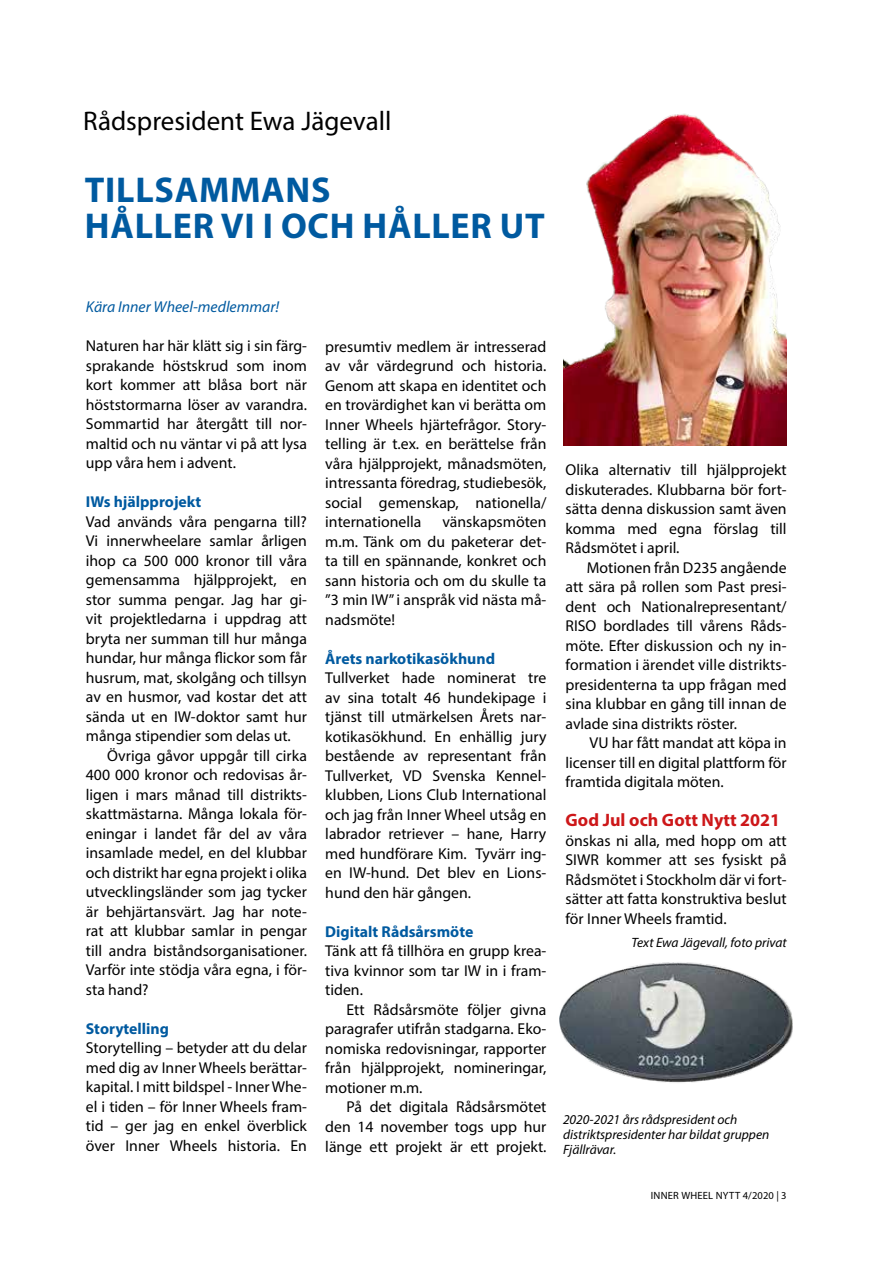
<style>
.page{position:relative;width:893px;height:1263px;background:#fff}
.page>*{position:absolute;margin:0;border:0;box-sizing:border-box;transform-origin:0 0}
.t1{font:700 36px/36px "Myriad Pro";letter-spacing:.02em;color:#005aa0}
.t2{font:27px "Myriad Pro";color:#000}
.t3{font:700 18px "Myriad Pro";color:#cd1719}
.t4{font:15.75px/19.5px "Myriad Pro";color:#000;text-align:justify}
.t5{font:700 15.75px "Myriad Pro";color:#005aa0}
.t6{font:italic 15.75px "Myriad Pro";color:#005aa0}
.t7{font:italic 13.5px/15px "Myriad Pro";color:#000}
.t8{font:10.5px "Myriad Pro";letter-spacing:.025em;color:#000}
</style>
<div class="page">
<img style="left:563px;top:113px;width:223px;height:332px">
<img style="left:560px;top:962px;width:233px;height:121px">
<h2 class="t2" style="left:83px;top:104px;width:310px">Rådspresident Ewa Jägevall</h2>
<h1 class="t1" style="left:85px;top:171px;width:462px">TILLSAMMANS<br>HÅLLER VI I OCH HÅLLER UT</h1>
<p class="t6" style="left:86px;top:297px;width:195px">Kära Inner Wheel-medlemmar!</p>
<p class="t4" style="left:86px;top:336px;width:223px">Naturen har här klätt sig i sin färg&shy;sprakande höstskrud som inom kort kommer att blåsa bort när höststormarna löser av varandra.<br>Sommartid har återgått till nor&shy;maltid och nu väntar vi på att lysa upp våra hem i advent.</p>
<p class="t5" style="left:86px;top:491px;width:117px">IWs hjälpprojekt</p>
<p class="t4" style="left:86px;top:511px;width:223px">Vad används våra pengarna till?<br>Vi innerwheelare samlar årligen ihop ca 500 000 kronor till våra gemensamma hjälpprojekt, en stor summa pengar. Jag har gi&shy;vit projektledarna i uppdrag att bryta ner summan till hur många hundar, hur många flickor som får husrum, mat, skolgång och tillsyn av en husmor, vad kostar det att sända ut en IW-doktor samt hur många stipendier som delas ut.</p>
<p class="t4" style="left:86px;top:745px;width:223px;text-indent:21px">Övriga gåvor uppgår till cirka 400 000 kronor och redovisas år&shy;ligen i mars månad till distrikts&shy;skattmästarna. Många lokala för&shy;eningar i landet får del av våra insamlade medel, en del klubbar och distrikt har egna projekt i olika utvecklingsländer som jag tycker är behjärtansvärt. Jag har note&shy;rat att klubbar samlar in pengar till andra biståndsorganisationer.<br>Varför inte stödja våra egna, i för&shy;sta hand?</p>
<p class="t5" style="left:86px;top:1018px;width:85px">Storytelling</p>
<p class="t4" style="left:86px;top:1038px;width:223px">Storytelling – betyder att du delar med dig av Inner Wheels berättar&shy;kapital. I mitt bildspel - Inner Whe&shy;el i tiden – för Inner Wheels fram&shy;tid – ger jag en enkel överblick över Inner Wheels historia. En</p>
<p class="t4" style="left:325px;top:337px;width:223px">presumtiv medlem är intresserad av vår värdegrund och historia.<br>Genom att skapa en identitet och en trovärdighet kan vi berätta om Inner Wheels hjärtefrågor. Story&shy;telling är t.ex. en berättelse från våra hjälpprojekt, månadsmöten, intressanta föredrag, studiebesök, social gemenskap, nationella/ internationella</p>
<p class="t4" style="left:325px;top:512px;width:223px;text-indent:117px">vänskapsmöten m.m. Tänk om du paketerar det&shy;ta till en spännande, konkret och sann historia och om du skulle ta ”3 min IW” i anspråk vid nästa må&shy;nadsmöte!</p>
<p class="t5" style="left:325px;top:648px;width:171px">Årets narkotikasökhund</p>
<p class="t4" style="left:325px;top:668px;width:223px">Tullverket hade nominerat tre av sina totalt 46 hundekipage i tjänst till utmärkelsen Årets nar&shy;kotikasökhund. En enhällig jury bestående av representant från Tullverket, VD Svenska Kennel&shy;klubben, Lions Club International och jag från Inner Wheel utsåg en labrador retriever – hane, Harry med hundförare Kim. Tyvärr ing&shy;en IW-hund. Det blev en Lions&shy;hund den här gången.</p>
<p class="t5" style="left:325px;top:921px;width:150px">Digitalt Rådsårsmöte</p>
<p class="t4" style="left:325px;top:941px;width:223px">Tänk att få tillhöra en grupp krea&shy;tiva kvinnor som tar IW in i fram&shy;tiden.</p>
<p class="t4" style="left:325px;top:1000px;width:223px;text-indent:21px">Ett Rådsårsmöte följer givna paragrafer utifrån stadgarna. Eko&shy;nomiska redovisningar, rapporter från hjälpprojekt, nomineringar, motioner m.m.</p>
<p class="t4" style="left:325px;top:1097px;width:223px;text-indent:21px">På det digitala Rådsårsmötet den 14 november togs upp hur länge ett projekt är ett projekt.</p>
<p class="t4" style="left:566px;top:460px;width:223px">Olika alternativ till hjälpprojekt diskuterades. Klubbarna bör fort&shy;sätta denna diskussion samt även komma med egna förslag till Rådsmötet i april.</p>
<p class="t4" style="left:566px;top:557px;width:223px;text-indent:21px">Motionen från D235 angående att sära på rollen som Past presi&shy;dent och Nationalrepresentant/ RISO bordlades till vårens Råds&shy;möte. Efter diskussion och ny in&shy;formation i ärendet ville distrikts&shy;presidenterna ta upp frågan med sina klubbar en gång till innan de avlade sina distrikts röster.</p>
<p class="t4" style="left:566px;top:733px;width:223px;text-indent:24px">VU har fått mandat att köpa in licenser till en digital plattform för framtida digitala möten.</p>
<p class="t3" style="left:566px;top:808px;width:216px">God Jul och Gott Nytt 2021</p>
<p class="t4" style="left:566px;top:830px;width:223px">önskas ni alla, med hopp om att SIWR kommer att ses fysiskt på Rådsmötet i Stockholm där vi fort&shy;sätter att fatta konstruktiva beslut för Inner Wheels framtid.</p>
<p class="t7" style="left:631px;top:935px;width:157px">Text Ewa Jägevall, foto privat</p>
<p class="t7" style="left:563px;top:1111px;width:208px">2020-2021 års rådspresident och distriktspresidenter har bildat gruppen<br>Fjällrävar.</p>
<p class="t8" style="left:651px;top:1188px;width:137px">INNER WHEEL NYTT 4/2020 | 3</p>
</div>
